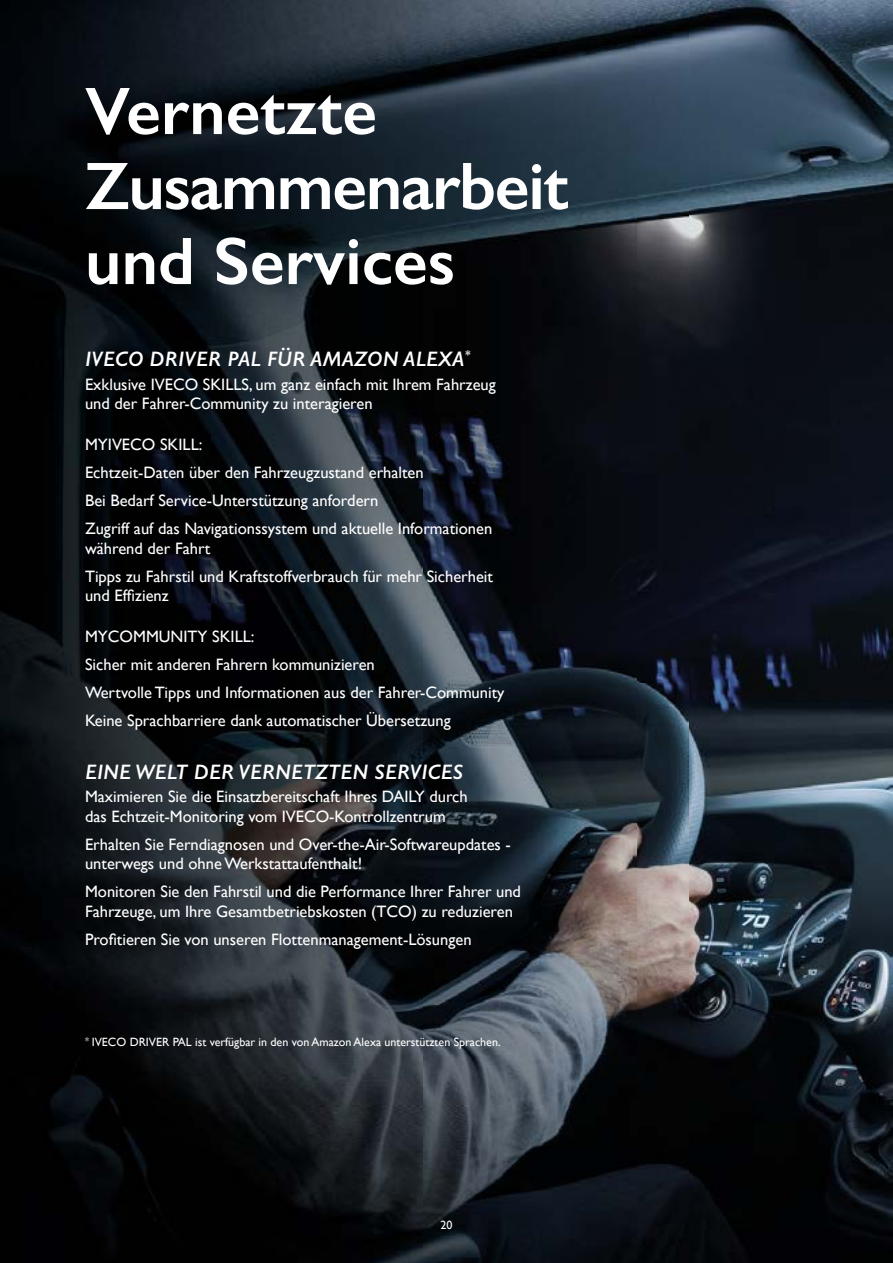
<style>
.page{position:relative;width:893px;height:1263px;background:#fff}
.page>*{position:absolute;margin:0;border:0;box-sizing:border-box;transform-origin:0 0}
.t1{font:600 67.5px/75px "Gill Sans";color:#fff}
.t2{font:italic 600 21px "Gill Sans";letter-spacing:.01em;color:#fff}
.t3{font:16.5px/28px "Gill Sans";color:#fff}
.t4{font:12px "Gill Sans";color:#fff}
.s1{font-size:9.6px}
</style>
<div class="page">
<img style="left:0;top:0;width:893px;height:1263px">
<h1 class="t1" style="left:85px;top:73px;width:485px">Vernetzte<br>Zusammenarbeit und Services</h1>
<p class="t2" style="left:85px;top:346px;width:387px">IVECO DRIVER PAL FÜR AMAZON ALEXA<sup>*</sup></p>
<p class="t3" style="left:85px;top:374px;width:412px;line-height:19.5px">Exklusive IVECO SKILLS, um ganz einfach mit Ihrem Fahrzeug und der Fahrer-Community zu interagieren</p>
<p class="t3" style="left:85px;top:430px;width:409px">MYIVECO SKILL:<br>Echtzeit-Daten über den Fahrzeugzustand erhalten<br>Bei Bedarf Service-Unterstützung anfordern<br>Zugriff auf das Navigationssystem und aktuelle Informationen</p>
<p class="t3" style="left:85px;top:534px;width:409px">während der Fahrt<br>Tipps zu Fahrstil und Kraftstoffverbrauch für mehr Sicherheit</p>
<p class="t3" style="left:85px;top:581px;width:85px">und Effizienz</p>
<p class="t3" style="left:85px;top:622px;width:421px">MYCOMMUNITY SKILL:<br>Sicher mit anderen Fahrern kommunizieren<br>Wertvolle Tipps und Informationen aus der Fahrer-Community Keine Sprachbarriere dank automatischer Übersetzung</p>
<p class="t2" style="left:85px;top:759px;width:380px">EINE WELT DER VERNETZTEN SERVICES</p>
<p class="t3" style="left:85px;top:787px;width:384px;line-height:19.5px">Maximieren Sie die Einsatzbereitschaft Ihres DAILY durch das Echtzeit-Monitoring vom IVECO-Kontrollzentrum</p>
<p class="t3" style="left:85px;top:834px;width:427px;line-height:19.5px">Erhalten Sie Ferndiagnosen und Over-the-Air-Softwareupdates - unterwegs und ohne Werkstattaufenthalt!</p>
<p class="t3" style="left:85px;top:882px;width:437px;line-height:19.5px">Monitoren Sie den Fahrstil und die Performance Ihrer Fahrer und<br>Fahrzeuge, um Ihre Gesamtbetriebskosten (TCO) zu reduzieren</p>
<p class="t3" style="left:85px;top:925px;width:388px">Profitieren Sie von unseren Flottenmanagement-Lösungen</p>
<p class="t4" style="left:85px;top:1035px;width:417px"><span class="s1">*</span> IVECO DRIVER PAL ist verfügbar in den von Amazon Alexa unterstützten Sprachen.</p>
<p class="t4" style="left:440px;top:1218px;width:14px">20</p>
</div>
